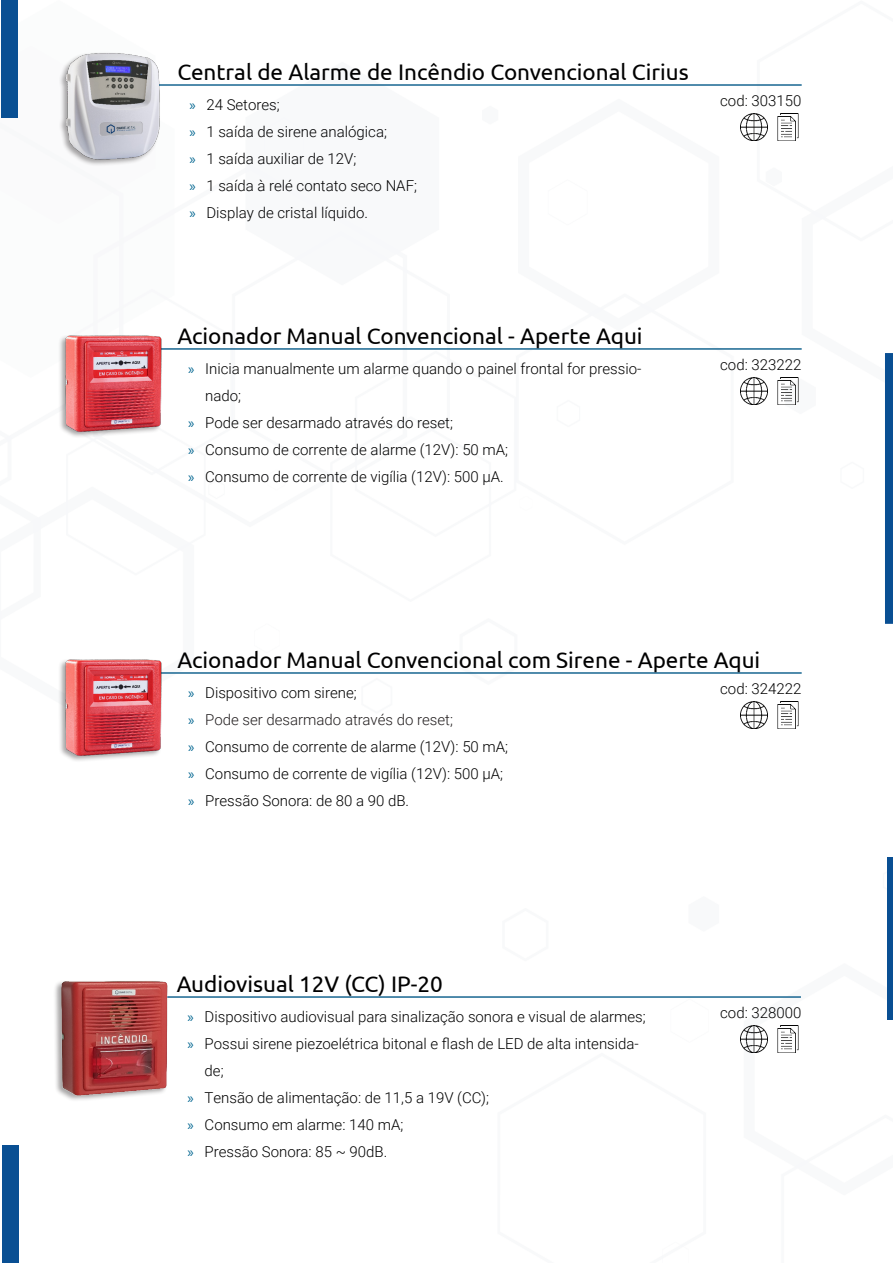
<style>
.page{position:relative;width:893px;height:1263px;background:#fff}
.page>*{position:absolute;margin:0;border:0;box-sizing:border-box;transform-origin:0 0}
.t1{font:22.5px "Ubuntu";color:#000001}
.t2{font:300 15px/27px "Roboto";color:#000001}
.t3{font:300 15px "Roboto";color:#231f20}
.s1{font-family:"Myriad Pro";font-weight:400;color:#036691}
.s2{color:#050503}
</style>
<div class="page">
<div style="left:885px;top:353px;width:8px;height:271px;background:#094f93"></div>
<div style="left:887px;top:857px;width:6px;height:163px;background:#094f93"></div>
<div style="left:2px;top:1145px;width:17px;height:118px;background:#094f93"></div>
<div style="left:1px;top:0;width:17px;height:118px;background:#094f93"></div>
<hr style="left:153px;top:84px;width:649px;height:2px;background:#186691">
<hr style="left:157px;top:348px;width:645px;height:2px;background:#186691">
<img style="left:59px;top:335px;width:112px;height:102px">
<hr style="left:157px;top:672px;width:645px;height:2px;background:#186691">
<img style="left:59px;top:659px;width:112px;height:102px">
<hr style="left:151px;top:996px;width:650px;height:2px;background:#186691">
<img style="left:55px;top:981px;width:116px;height:119px">
<img style="left:59px;top:53px;width:112px;height:113px">
<img style="left:741px;top:113px;width:27px;height:27px">
<img style="left:777px;top:113px;width:22px;height:27px">
<img style="left:741px;top:377px;width:27px;height:27px">
<img style="left:777px;top:377px;width:22px;height:27px">
<img style="left:741px;top:701px;width:27px;height:27px">
<img style="left:777px;top:701px;width:22px;height:27px">
<img style="left:741px;top:1025px;width:27px;height:27px">
<img style="left:777px;top:1025px;width:22px;height:27px">
<p class="t1" style="left:177px;top:58px;width:513px">Central de Alarme de Incêndio Convencional Cirius</p>
<p class="t2" style="left:189px;top:91px;width:92px"><span class="s1">»</span> 24 Setores;</p>
<p class="t2" style="left:189px;top:118px;width:199px"><span class="s1">»</span> 1 saída de sirene analógica;</p>
<p class="t2" style="left:189px;top:145px;width:168px"><span class="s1">»</span> 1 saída auxiliar de 12V;</p>
<p class="t2" style="left:189px;top:172px;width:229px"><span class="s1">»</span> 1 saída à relé contato seco NAF;</p>
<p class="t2" style="left:189px;top:199px;width:180px"><span class="s1">»</span> Display de cristal líquido.</p>
<p class="t2" style="left:720px;top:86px;width:83px"><span class="s2">cod:</span> 303150</p>
<p class="t1" style="left:177px;top:322px;width:467px">Acionador Manual Convencional - Aperte Aqui</p>
<p class="t2" style="left:205px;top:354px;width:438px;text-indent:-17px"><span class="s1">»</span> Inicia manualmente um alarme quando o painel frontal for pressio&shy;nado;</p>
<p class="t2" style="left:188px;top:408px;width:266px"><span class="s1">»</span> Pode ser desarmado através do reset;</p>
<p class="t2" style="left:188px;top:435px;width:321px"><span class="s1">»</span> Consumo de corrente de alarme (12V): 50 mA;</p>
<p class="t2" style="left:188px;top:462px;width:317px"><span class="s1">»</span> Consumo de corrente de vigília (12V): 500 µA.</p>
<p class="t2" style="left:720px;top:350px;width:83px">cod: 323222</p>
<p class="t1" style="left:177px;top:646px;width:584px">Acionador Manual Convencional com Sirene - Aperte Aqui</p>
<p class="t2" style="left:720px;top:674px;width:83px">cod: 324222</p>
<p class="t2" style="left:188px;top:678px;width:170px"><span class="s1">»</span> Dispositivo com sirene;</p>
<p class="t3" style="left:188px;top:709px;width:266px"><span class="s1">»</span> Pode ser desarmado através do reset;</p>
<p class="t2" style="left:188px;top:732px;width:321px"><span class="s1">»</span> Consumo de corrente de alarme (12V): 50 mA;</p>
<p class="t2" style="left:188px;top:759px;width:316px"><span class="s1">»</span> Consumo de corrente de vigília (12V): 500 µA;</p>
<p class="t2" style="left:188px;top:786px;width:222px"><span class="s1">»</span> Pressão Sonora: de 80 a 90 dB.</p>
<p class="t1" style="left:177px;top:970px;width:268px">Audiovisual 12V (CC) IP-20</p>
<p class="t2" style="left:188px;top:1002px;width:460px"><span class="s1">»</span> Dispositivo audiovisual para sinalização sonora e visual de alarmes;</p>
<p class="t2" style="left:205px;top:1029px;width:436px;text-indent:-17px"><span class="s1">»</span> Possui sirene piezoelétrica bitonal e flash de LED de alta intensida&shy;de;</p>
<p class="t2" style="left:188px;top:1083px;width:303px"><span class="s1">»</span> Tensão de alimentação: de 11,5 a 19V (CC);</p>
<p class="t2" style="left:188px;top:1110px;width:217px"><span class="s1">»</span> Consumo em alarme: 140 mA;</p>
<p class="t2" style="left:188px;top:1137px;width:201px"><span class="s1">»</span> Pressão Sonora: 85 ~ 90dB.</p>
<p class="t2" style="left:720px;top:998px;width:83px">cod: 328000</p>
</div>
